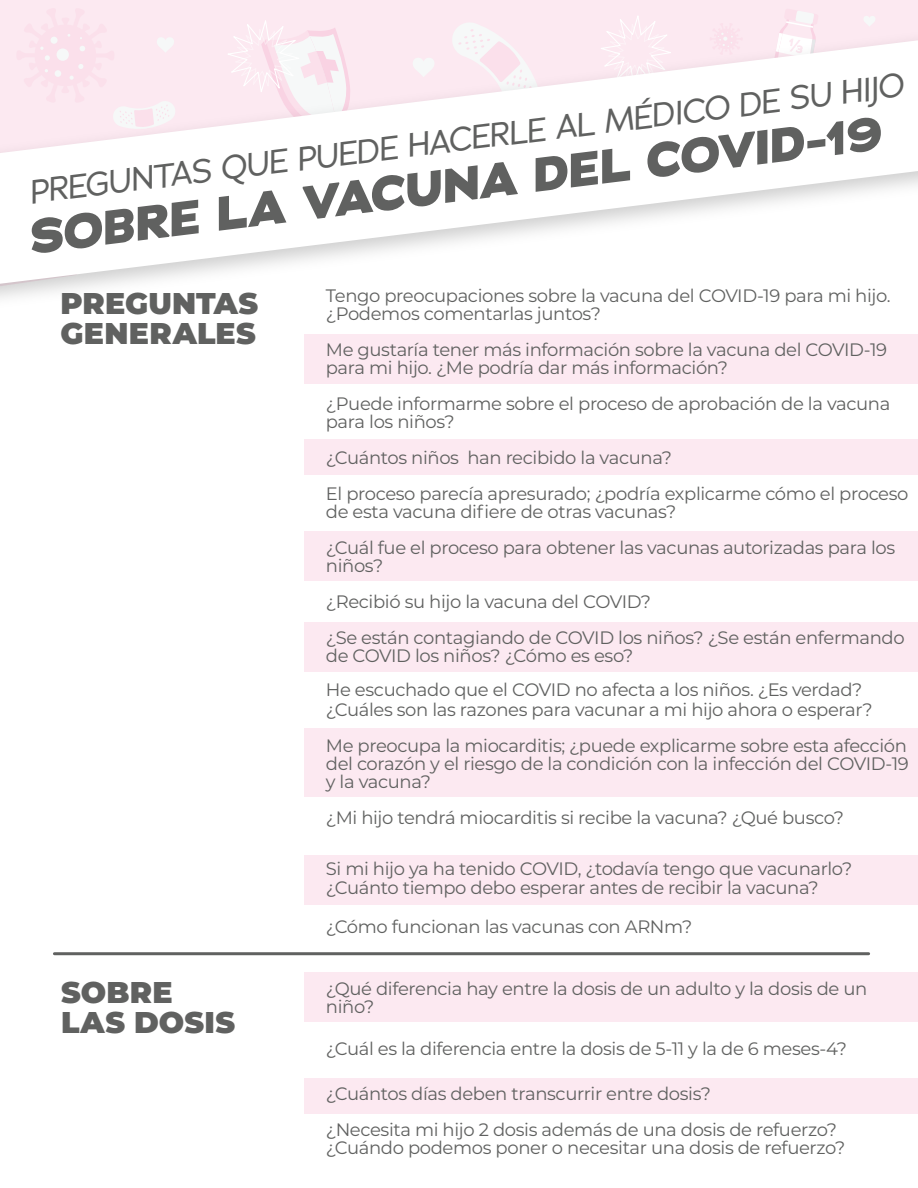
<style>
.page{position:relative;width:918px;height:1188px;background:#fff}
.page>*{position:absolute;margin:0;border:0;box-sizing:border-box;transform-origin:0 0}
.t1{font:800 47.7px "Adrianna";color:#606160}
.t2{font:32.7px "Adrianna";color:#606160}
.t3{font:900 30px/30px "Montserrat";letter-spacing:.01em;color:#606160}
.t4{font:18px/36px "Montserrat";letter-spacing:-.02em;color:#606160}
</style>
<div class="page">
<div style="left:0;top:0;width:918px;height:20px;background:#fce9f1"></div>
<svg style="left:771px;top:9px;width:48px;height:11px"></svg>
<svg style="left:863px;top:16px;width:13px;height:4px"></svg>
<svg style="left:223px;top:16px;width:130px;height:4px"></svg>
<svg style="left:596px;top:11px;width:79px;height:9px"></svg>
<div style="left:16px;top:7px;width:161px;height:13px;background:#fce9f1"></div>
<img style="left:0;top:20px;width:918px;height:278px">
<svg style="left:0;top:36px;width:918px;height:250px"></svg>
<hr style="left:54px;top:952px;width:815px;height:3px;background:#606160">
<div style="left:305px;top:334px;width:613px;height:50px;background:#fce9f1"></div>
<div style="left:305px;top:531px;width:613px;height:50px;background:#fce9f1"></div>
<div style="left:305px;top:622px;width:613px;height:50px;background:#fce9f1"></div>
<div style="left:305px;top:855px;width:613px;height:50px;background:#fce9f1"></div>
<div style="left:305px;top:972px;width:613px;height:50px;background:#fce9f1"></div>
<div style="left:305px;top:728px;width:613px;height:69px;background:#fce9f1"></div>
<div style="left:305px;top:439px;width:613px;height:35px;background:#fce9f1"></div>
<div style="left:305px;top:1078px;width:613px;height:35px;background:#fce9f1"></div>
<h2 class="t2" style="left:27px;top:171px;width:882px;rotate:-7deg">PREGUNTAS QUE PUEDE HACERLE AL MÉDICO DE SU HIJO</h2>
<h1 class="t1" style="left:25px;top:207px;width:860px;rotate:-7deg">SOBRE LA VACUNA DEL COVID-19</h1>
<h3 class="t3" style="left:60px;top:286px;width:199px">PREGUNTAS<br>GENERALES</h3>
<p class="t4" style="left:326px;top:286px;width:566px;line-height:18px">Tengo preocupaciones sobre la vacuna del COVID-19 para mi hijo. ¿Podemos comentarlas juntos?</p>
<p class="t4" style="left:326px;top:340px;width:563px;line-height:18px">Me gustaría tener más información sobre la vacuna del COVID-19 para mi hijo. ¿Me podría dar más información?</p>
<p class="t4" style="left:326px;top:394px;width:566px;line-height:18px">¿Puede informarme sobre el proceso de aprobación de la vacuna para los niños?</p>
<p class="t4" style="left:326px;top:439px;width:584px">¿Cuántos niños han recibido la vacuna?<br>El proceso parecía apresurado; ¿podría explicarme cómo el proceso</p>
<p class="t4" style="left:326px;top:493px;width:571px">de esta vacuna difiere de otras vacunas?<br>¿Cuál fue el proceso para obtener las vacunas autorizadas para los</p>
<p class="t4" style="left:326px;top:547px;width:580px">niños?<br>¿Recibió su hijo la vacuna del COVID?<br>¿Se están contagiando de COVID los niños? ¿Se están enfermando</p>
<p class="t4" style="left:326px;top:637px;width:538px;line-height:34.5px">de COVID los niños? ¿Cómo es eso?<br>He escuchado que el COVID no afecta a los niños. ¿Es verdad?</p>
<p class="t4" style="left:326px;top:691px;width:583px">¿Cuáles son las razones para vacunar a mi hijo ahora o esperar?<br>Me preocupa la miocarditis; ¿puede explicarme sobre esta afección</p>
<p class="t4" style="left:326px;top:754px;width:584px;line-height:18px">del corazón y el riesgo de la condición con la infección del COVID-19 y la vacuna?</p>
<p class="t4" style="left:326px;top:799px;width:520px">¿Mi hijo tendrá miocarditis si recibe la vacuna? ¿Qué busco?</p>
<p class="t4" style="left:326px;top:858px;width:528px;line-height:19.5px">Si mi hijo ya ha tenido COVID, ¿todavía tengo que vacunarlo? ¿Cuánto tiempo debo esperar antes de recibir la vacuna?</p>
<p class="t4" style="left:326px;top:908px;width:368px">¿Cómo funcionan las vacunas con ARNm?</p>
<h3 class="t3" style="left:61px;top:976px;width:175px">SOBRE<br>LAS DOSIS</h3>
<p class="t4" style="left:326px;top:979px;width:543px;line-height:18px">¿Qué diferencia hay entre la dosis de un adulto y la dosis de un niño?</p>
<p class="t4" style="left:326px;top:1030px;width:523px">¿Cuál es la diferencia entre la dosis de 5-11 y la de 6 meses-4?</p>
<p class="t4" style="left:326px;top:1075px;width:513px">¿Cuántos días deben transcurrir entre dosis?<br>¿Necesita mi hijo 2 dosis además de una dosis de refuerzo?</p>
<p class="t4" style="left:326px;top:1129px;width:521px">¿Cuándo podemos poner o necesitar una dosis de refuerzo?</p>
</div>
